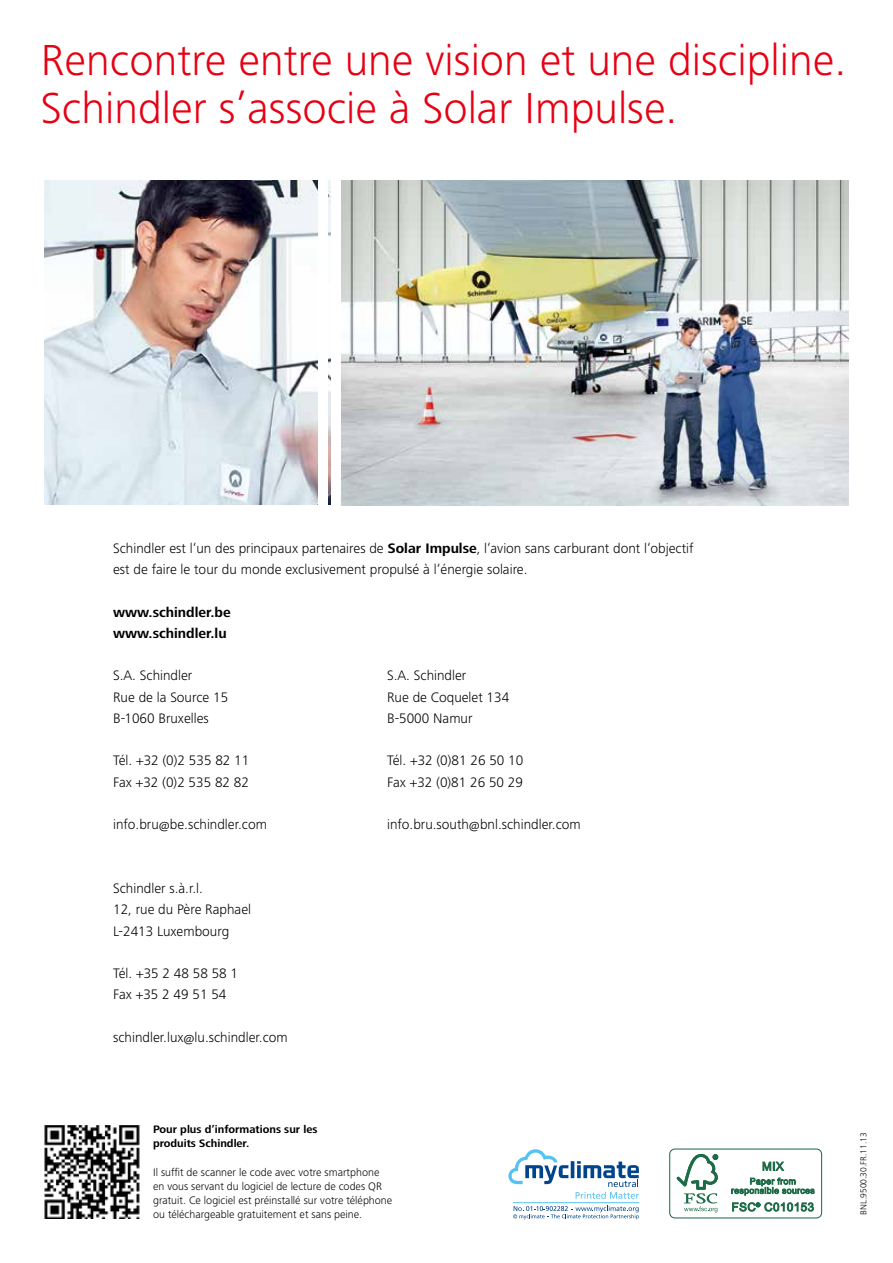
<style>
.page{position:relative;width:893px;height:1263px;background:#fff}
.page>*{position:absolute;margin:0;border:0;box-sizing:border-box;transform-origin:0 0}
.t1{font:300 45px/48px "Frutiger Next LT";color:#e60013}
.t2{font:300 14.25px/21.3px "Frutiger Next LT";color:#000}
.t3{font:700 14.25px/21.3px "Frutiger Next LT";color:#000}
.t4{font:300 11.25px/14.2px "Frutiger Next LT";color:#000}
.t5{font:700 11.25px/14.2px "Frutiger Next LT";color:#000}
.t6{font:300 9px "Frutiger Next LT";color:#000}
.s1{font-weight:700}
</style>
<div class="page">
<img style="left:341px;top:181px;width:507px;height:325px">
<img style="left:45px;top:181px;width:286px;height:323px">
<div style="left:319px;top:170px;width:9px;height:336px;background:#fff"></div>
<img style="left:45px;top:1125px;width:95px;height:93px">
<div style="left:669px;top:1148px;width:153px;height:70px;border:1px solid #1e6c47;border-radius:5px"></div>
<svg style="left:676px;top:1154px;width:42px;height:58px"></svg>
<svg style="left:731px;top:1161px;width:84px;height:34px"></svg>
<svg style="left:732px;top:1202px;width:82px;height:10px"></svg>
<svg style="left:508px;top:1149px;width:131px;height:50px"></svg>
<hr style="left:513px;top:1202px;width:126px;height:1px;background:#55c3f1">
<svg style="left:513px;top:1206px;width:126px;height:13px"></svg>
<h1 class="t1" style="left:41px;top:36px;width:807px">Rencontre entre une vision et une discipline.<br>Schindler s’associe à Solar Impulse.</h1>
<p class="t2" style="left:113px;top:537px;width:582px">Schindler est l‘un des principaux partenaires de <span class="s1">Solar Impulse</span>, l‘avion sans carburant dont l‘objectif est de faire le tour du monde exclusivement propulsé à l‘énergie solaire.</p>
<p class="t3" style="left:113px;top:601px;width:119px">www.schindler.be www.schindler.lu</p>
<p class="t2" style="left:113px;top:665px;width:81px">S.A. Schindler</p>
<p class="t2" style="left:387px;top:665px;width:81px">S.A. Schindler</p>
<p class="t2" style="left:113px;top:686px;width:117px">Rue de la Source 15</p>
<p class="t2" style="left:387px;top:686px;width:124px">Rue de Coquelet 134</p>
<p class="t2" style="left:113px;top:708px;width:97px">B-1060 Bruxelles</p>
<p class="t2" style="left:387px;top:708px;width:87px">B-5000 Namur</p>
<p class="t2" style="left:113px;top:750px;width:138px">Tél. +32 (0)2 535 82 11</p>
<p class="t2" style="left:387px;top:750px;width:138px">Tél. +32 (0)81 26 50 10</p>
<p class="t2" style="left:113px;top:771px;width:137px">Fax +32 (0)2 535 82 82</p>
<p class="t2" style="left:387px;top:771px;width:137px">Fax +32 (0)81 26 50 29</p>
<p class="t2" style="left:113px;top:814px;width:155px">info.bru@be.schindler.com</p>
<p class="t2" style="left:387px;top:814px;width:195px">info.bru.south@bnl.schindler.com</p>
<p class="t2" style="left:113px;top:878px;width:140px">Schindler s.à.r.l.<br>12, rue du Père Raphael<br>L-2413 Luxembourg</p>
<p class="t2" style="left:113px;top:963px;width:126px">Tél. +35 2 48 58 58 1<br>Fax +35 2 49 51 54</p>
<p class="t2" style="left:113px;top:1026px;width:176px">schindler.lux@lu.schindler.com</p>
<p class="t5" style="left:153px;top:1122px;width:166px">Pour plus d’informations sur les produits Schindler.</p>
<p class="t4" style="left:153px;top:1165px;width:241px">Il sufft de scanner le code avec votre smartphone en vous servant du logiciel de lecture de codes QR gratuit. Ce logiciel est préinstallé sur votre téléphone ou téléchargeable gratuitement et sans peine.</p>
<p class="t6" style="left:859px;top:1215px;width:84px;rotate:-90deg">BNL.9500.30.FR.11.13</p>
</div>
